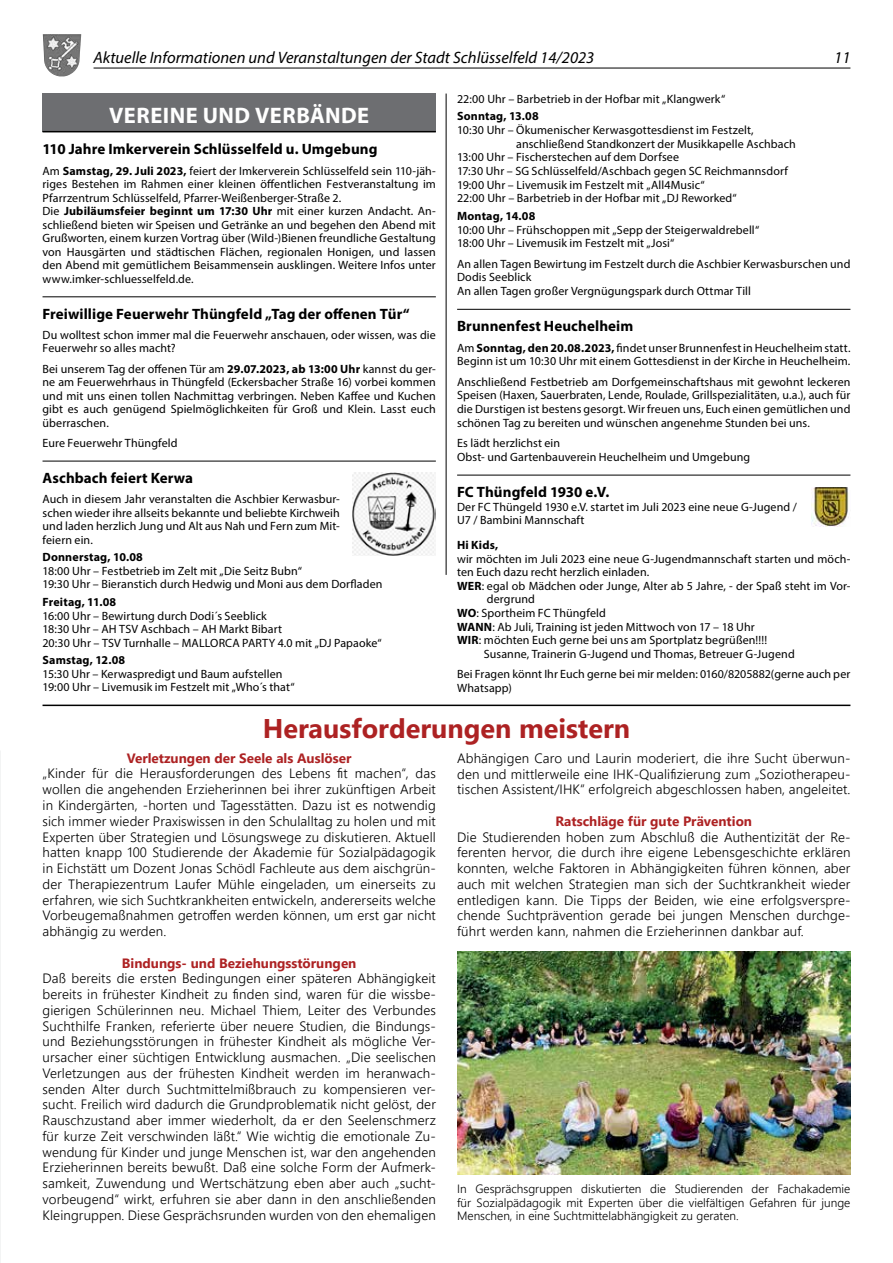
<style>
.page{position:relative;width:893px;height:1263px;background:#fff}
.page>*{position:absolute;margin:0;border:0;box-sizing:border-box;transform-origin:0 0}
.t1{font:700 27px "Segoe UI";color:#ad2223}
.t2{font:700 22.5px "Myriad Pro";letter-spacing:.02em;color:#fff}
.t3{font:italic 16.5px "Myriad Pro";color:#000}
.t4{font:700 15px "Myriad Pro";letter-spacing:.005em;color:#000}
.t5{font:300 13.5px/15.8px "Segoe UI";letter-spacing:.01em;color:#000;text-align:justify}
.t6{font:700 13.5px "Segoe UI";color:#ad2223}
.t7{font:12px/13.5px "Myriad Pro";letter-spacing:.01em;color:#000}
.t8{font:300 12px/13.5px "Segoe UI";color:#000;text-align:justify}
.t9{font:700 12px "Myriad Pro";letter-spacing:.015em;color:#000}
.s1{font-weight:700}
</style>
<div class="page">
<hr style="left:446px;top:94px;width:1px;height:481px;background:#000">
<div style="left:43px;top:94px;width:393px;height:38px;background:#6d6e71"></div>
<hr style="left:43px;top:131px;width:393px;height:1px;background:#000">
<hr style="left:43px;top:296px;width:393px;height:1px;background:#000">
<hr style="left:43px;top:461px;width:393px;height:1px;background:#000">
<img style="left:353px;top:473px;width:83px;height:82px">
<hr style="left:457px;top:309px;width:393px;height:1px;background:#000">
<hr style="left:457px;top:475px;width:393px;height:1px;background:#000">
<img style="left:457px;top:952px;width:393px;height:223px">
<hr style="left:43px;top:705px;width:807px;height:1px;background:#000">
<img style="left:812px;top:488px;width:37px;height:38px">
<hr style="left:94px;top:68px;width:756px;height:1px;background:#000">
<svg style="left:43px;top:34px;width:1px;height:21px"></svg>
<h3 class="t3" style="left:94px;top:48px;width:502px">Aktuelle Informationen und Veranstaltungen der Stadt Schlüsselfeld 14/2023</h3>
<h3 class="t3" style="left:834px;top:48px;width:18px">11</h3>
<h2 class="t2" style="left:109px;top:101px;width:261px">VEREINE UND VERBÄNDE</h2>
<p class="t4" style="left:43px;top:139px;width:336px">110 Jahre Imkerverein Schlüsselfeld u. Umgebung</p>
<p class="t7" style="left:42px;top:164px;width:395px">Am <span class="s1">Samstag, 29. Juli 2023,</span> feiert der Imkerverein Schlüsselfeld sein 110-jäh&shy;riges Bestehen im Rahmen einer kleinen öffentlichen Festveranstaltung im Pfarrzentrum Schlüsselfeld, Pfarrer-Weißenberger-Straße 2.<br>Die <span class="s1">Jubiläumsfeier beginnt um 17:30 Uhr</span> mit einer kurzen Andacht. An&shy;schließend bieten wir Speisen und Getränke an und begehen den Abend mit Grußworten, einem kurzen Vortrag über (Wild-)Bienen freundliche Gestaltung von Hausgärten und städtischen Flächen, regionalen Honigen, und lassen den Abend mit gemütlichem Beisammensein ausklingen. Weitere Infos unter www.imker-schluesselfeld.de.</p>
<p class="t4" style="left:43px;top:304px;width:369px">Freiwillige Feuerwehr Thüngfeld „Tag der offenen Tür“</p>
<p class="t7" style="left:43px;top:328px;width:395px">Du wolltest schon immer mal die Feuerwehr anschauen, oder wissen, was die<br>Feuerwehr so alles macht?</p>
<p class="t7" style="left:43px;top:362px;width:395px;text-align:justify">Bei unserem Tag der offenen Tür am <span class="s1">29.07.2023, ab 13:00 Uhr</span> kannst du ger&shy;ne am Feuerwehrhaus in Thüngfeld (Eckersbacher Straße 16) vorbei kommen und mit uns einen tollen Nachmittag verbringen. Neben Kaffee und Kuchen gibt es auch genügend Spielmöglichkeiten für Groß und Klein. Lasst euch überraschen.</p>
<p class="t7" style="left:43px;top:436px;width:137px">Eure Feuerwehr Thüngfeld</p>
<p class="t4" style="left:43px;top:468px;width:152px">Aschbach feiert Kerwa</p>
<p class="t7" style="left:43px;top:492px;width:299px;text-align:justify">Auch in diesem Jahr veranstalten die Aschbier Kerwasbur&shy;schen wieder ihre allseits bekannte und beliebte Kirchweih und laden herzlich Jung und Alt aus Nah und Fern zum Mit&shy;feiern ein.</p>
<p class="t9" style="left:43px;top:549px;width:102px">Donnerstag, 10.08</p>
<p class="t7" style="left:43px;top:564px;width:342px">18:00 Uhr – Festbetrieb im Zelt mit „Die Seitz Bubn“<br>19:30 Uhr – Bieranstich durch Hedwig und Moni aus dem Dorfladen</p>
<p class="t9" style="left:43px;top:594px;width:75px">Freitag, 11.08</p>
<p class="t7" style="left:43px;top:609px;width:341px">16:00 Uhr – Bewirtung durch Dodi´s Seeblick<br>18:30 Uhr – AH TSV Aschbach – AH Markt Bibart<br>20:30 Uhr – TSV Turnhalle – MALLORCA PARTY 4.0 mit „DJ Papaoke“</p>
<p class="t9" style="left:43px;top:652px;width:84px">Samstag, 12.08</p>
<p class="t7" style="left:43px;top:667px;width:254px">15:30 Uhr – Kerwaspredigt und Baum aufstellen<br>19:00 Uhr – Livemusik im Festzelt mit „Who´s that“</p>
<p class="t7" style="left:457px;top:92px;width:270px">22:00 Uhr – Barbetrieb in der Hofbar mit „Klangwerk“</p>
<p class="t9" style="left:457px;top:109px;width:83px">Sonntag, 13.08</p>
<p class="t7" style="left:457px;top:123px;width:298px">10:30 Uhr – Ökumenischer Kerwasgottesdienst im Festzelt,</p>
<p class="t7" style="left:516px;top:137px;width:281px">anschließend Standkonzert der Musikkapelle Aschbach</p>
<p class="t7" style="left:457px;top:150px;width:224px">13:00 Uhr – Fischerstechen auf dem Dorfsee</p>
<p class="t7" style="left:457px;top:164px;width:332px">17:30 Uhr – SG Schlüsselfeld/Aschbach gegen SC Reichmannsdorf</p>
<p class="t7" style="left:457px;top:178px;width:249px">19:00 Uhr – Livemusik im Festzelt mit „All4Music“</p>
<p class="t7" style="left:457px;top:191px;width:281px">22:00 Uhr – Barbetrieb in der Hofbar mit „DJ Reworked“</p>
<p class="t9" style="left:457px;top:208px;width:80px">Montag, 14.08</p>
<p class="t7" style="left:457px;top:223px;width:304px">10:00 Uhr – Frühschoppen mit „Sepp der Steigerwaldrebell“<br>18:00 Uhr – Livemusik im Festzelt mit „Josi“</p>
<p class="t7" style="left:457px;top:257px;width:395px">An allen Tagen Bewirtung im Festzelt durch die Aschbier Kerwasburschen und<br>Dodis Seeblick<br>An allen Tagen großer Vergnügungspark durch Ottmar Till</p>
<p class="t4" style="left:457px;top:316px;width:178px">Brunnenfest Heuchelheim</p>
<p class="t7" style="left:457px;top:341px;width:395px">Am <span class="s1">Sonntag, den 20.08.2023,</span> findet unser Brunnenfest in Heuchelheim statt.<br>Beginn ist um 10:30 Uhr mit einem Gottesdienst in der Kirche in Heuchelheim.</p>
<p class="t7" style="left:457px;top:375px;width:395px;text-align:justify">Anschließend Festbetrieb am Dorfgemeinschaftshaus mit gewohnt leckeren Speisen (Haxen, Sauerbraten, Lende, Roulade, Grillspezialitäten, u.a.), auch für die Durstigen ist bestens gesorgt. Wir freuen uns, Euch einen gemütlichen und schönen Tag zu bereiten und wünschen angenehme Stunden bei uns.</p>
<p class="t7" style="left:457px;top:436px;width:295px">Es lädt herzlichst ein<br>Obst- und Gartenbauverein Heuchelheim und Umgebung</p>
<p class="t4" style="left:457px;top:482px;width:154px">FC Thüngfeld 1930 e.V.</p>
<p class="t7" style="left:457px;top:500px;width:341px">Der FC Thüngeld 1930 e.V. startet im Juli 2023 eine neue G-Jugend /<br>U7 / Bambini Mannschaft</p>
<p class="t9" style="left:457px;top:537px;width:43px">Hi Kids,</p>
<p class="t7" style="left:457px;top:552px;width:395px">wir möchten im Juli 2023 eine neue G-Jugendmannschaft starten und möch-</p>
<p class="t7" style="left:457px;top:565px;width:194px">ten Euch dazu recht herzlich einladen.</p>
<p class="t7" style="left:457px;top:579px;width:395px"><span class="s1">WER</span>: egal ob Mädchen oder Junge, Alter ab 5 Jahre, - der Spaß steht im Vor-</p>
<p class="t7" style="left:487px;top:592px;width:50px">dergrund</p>
<p class="t7" style="left:457px;top:606px;width:150px"><span class="s1">WO</span>: Sportheim FC Thüngfeld</p>
<p class="t7" style="left:457px;top:620px;width:299px"><span class="s1">WANN</span>: Ab Juli, Training ist jeden Mittwoch von 17 – 18 Uhr</p>
<p class="t7" style="left:457px;top:633px;width:311px"><span class="s1">WIR</span>: möchten Euch gerne bei uns am Sportplatz begrüßen!!!!</p>
<p class="t7" style="left:484px;top:647px;width:312px">Susanne, Trainerin G-Jugend und Thomas, Betreuer G-Jugend</p>
<p class="t7" style="left:457px;top:667px;width:395px">Bei Fragen könnt Ihr Euch gerne bei mir melden: 0160/8205882(gerne auch per<br>Whatsapp)</p>
<h1 class="t1" style="left:263px;top:703px;width:369px">Herausforderungen meistern</h1>
<p class="t6" style="left:127px;top:745px;width:226px">Verletzungen der Seele als Auslöser</p>
<p class="t5" style="left:43px;top:765px;width:395px">„Kinder für die Herausforderungen des Lebens fit machen“, das wollen die angehenden Erzieherinnen bei ihrer zukünftigen Arbeit in Kindergärten, -horten und Tagesstätten. Dazu ist es notwendig sich immer wieder Praxiswissen in den Schulalltag zu holen und mit Experten über Strategien und Lösungswege zu diskutieren. Aktuell hatten knapp 100 Studierende der Akademie für Sozialpädagogik in Eichstätt um Dozent Jonas Schödl Fachleute aus dem aischgrün&shy;der Therapiezentrum Laufer Mühle eingeladen, um einerseits zu erfahren, wie sich Suchtkrankheiten entwickeln, andererseits welche Vorbeugemaßnahmen getroffen werden können, um erst gar nicht abhängig zu werden.</p>
<p class="t6" style="left:122px;top:950px;width:236px">Bindungs- und Beziehungsstörungen</p>
<p class="t5" style="left:43px;top:970px;width:395px">Daß bereits die ersten Bedingungen einer späteren Abhängigkeit bereits in frühester Kindheit zu finden sind, waren für die wissbe&shy;gierigen Schülerinnen neu. Michael Thiem, Leiter des Verbundes Suchthilfe Franken, referierte über neuere Studien, die Bindungs&shy;und Beziehungsstörungen in frühester Kindheit als mögliche Ver&shy;ursacher einer süchtigen Entwicklung ausmachen. „Die seelischen Verletzungen aus der frühesten Kindheit werden im heranwach&shy;senden Alter durch Suchtmittelmißbrauch zu kompensieren ver&shy;sucht. Freilich wird dadurch die Grundproblematik nicht gelöst, der Rauschzustand aber immer wiederholt, da er den Seelenschmerz für kurze Zeit verschwinden läßt.“ Wie wichtig die emotionale Zu&shy;wendung für Kinder und junge Menschen ist, war den angehenden Erzieherinnen bereits bewußt. Daß eine solche Form der Aufmerk&shy;samkeit, Zuwendung und Wertschätzung eben aber auch „sucht&shy;vorbeugend“ wirkt, erfuhren sie aber dann in den anschließenden Kleingruppen. Diese Gesprächsrunden wurden von den ehemaligen</p>
<p class="t5" style="left:457px;top:750px;width:395px">Abhängigen Caro und Laurin moderiert, die ihre Sucht überwun&shy;den und mittlerweile eine IHK-Qualifizierung zum „Soziotherapeu&shy;tischen Assistent/IHK“ erfolgreich abgeschlossen haben, angeleitet.</p>
<p class="t6" style="left:555px;top:808px;width:198px">Ratschläge für gute Prävention</p>
<p class="t5" style="left:457px;top:828px;width:395px">Die Studierenden hoben zum Abschluß die Authentizität der Re&shy;ferenten hervor, die durch ihre eigene Lebensgeschichte erklären konnten, welche Faktoren in Abhängigkeiten führen können, aber auch mit welchen Strategien man sich der Suchtkrankheit wieder entledigen kann. Die Tipps der Beiden, wie eine erfolgsverspre&shy;chende Suchtprävention gerade bei jungen Menschen durchge&shy;führt werden kann, nahmen die Erzieherinnen dankbar auf.</p>
<p class="t8" style="left:457px;top:1182px;width:395px">In Gesprächsgruppen diskutierten die Studierenden der Fachakademie für Sozialpädagogik mit Experten über die vielfältigen Gefahren für junge Menschen, in eine Suchtmittelabhängigkeit zu geraten.</p>
</div>
